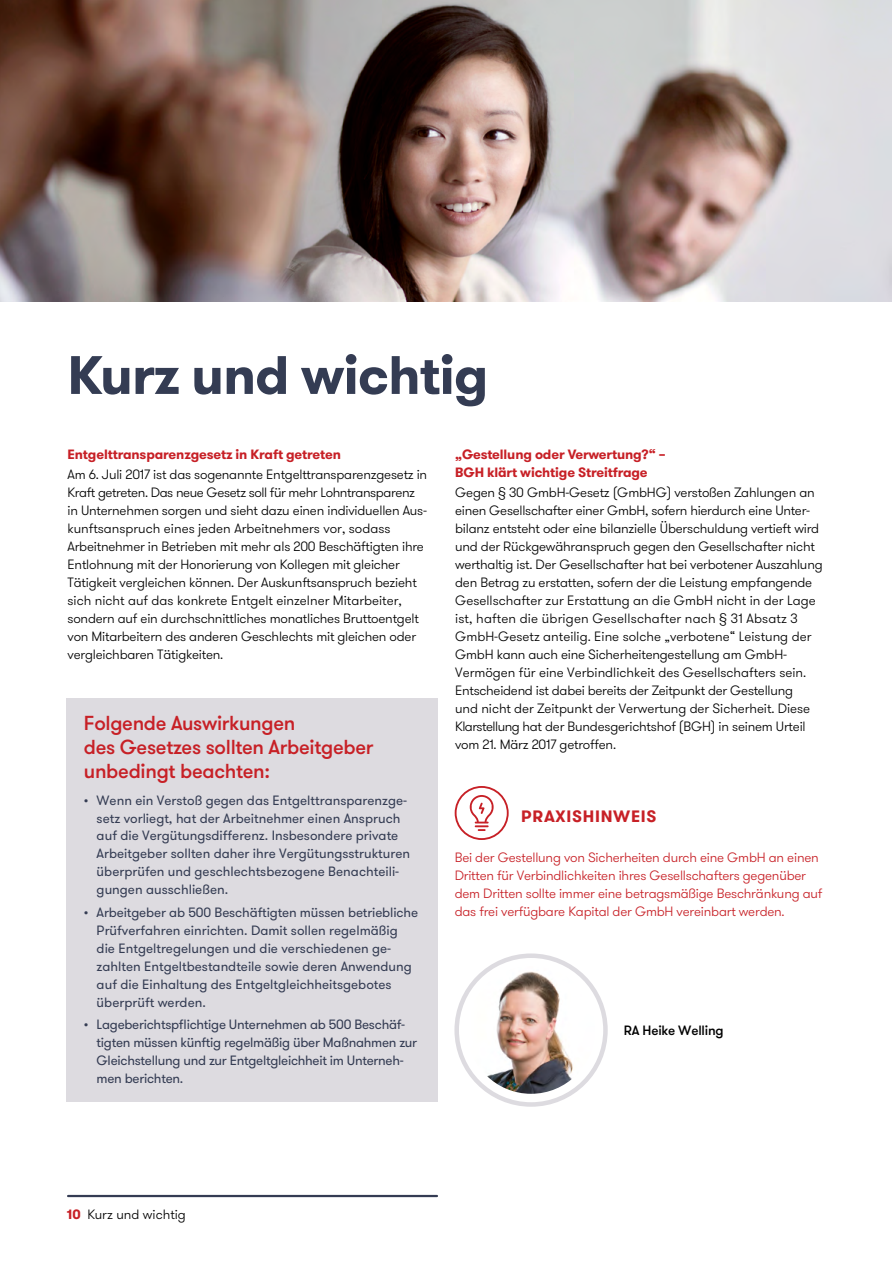
<style>
.page{position:relative;width:893px;height:1263px;background:#fff}
.page>*{position:absolute;margin:0;border:0;box-sizing:border-box;transform-origin:0 0}
.t1{font:700 54px "GT Walsheim Pro";letter-spacing:-.015em;color:#343c53}
.t2{font:500 20.25px/24px "GT Walsheim Pro";letter-spacing:-.015em;color:#c72026}
.t3{font:700 16.5px "GT Walsheim Pro";letter-spacing:.045em;color:#c72026}
.t4{font:300 13.5px/18px "GT Walsheim Pro";letter-spacing:-.015em;color:#000}
.t5{font:13.5px/18px "GT Walsheim Pro";color:#343c53}
.t6{font:300 13.5px/18px "GT Walsheim Pro";letter-spacing:-.015em;color:#c72026}
.t7{font:13.5px/18px "GT Walsheim Pro";letter-spacing:-.02em;color:#343c53}
.t8{font:700 13.5px/18px "GT Walsheim Pro";letter-spacing:-.01em;color:#c72026}
.t9{font:500 13.5px "GT Walsheim Pro";letter-spacing:-.015em;color:#000}
.s1{font-weight:700;color:#c72026}
</style>
<div class="page">
<div style="left:454px;top:953px;width:154px;height:154px;border:4px solid #dddbe0;border-radius:50%"></div>
<img style="left:467px;top:966px;width:128px;height:128px;border-radius:64px">
<img style="left:0;top:0;width:892px;height:301px">
<hr style="left:68px;top:1195px;width:369px;height:2px;background:#343c53">
<svg style="left:455px;top:786px;width:54px;height:54px"></svg>
<div style="left:67px;top:698px;width:371px;height:404px;background:#dddbe0"></div>
<h1 class="t1" style="left:68px;top:340px;width:422px">Kurz und wichtig</h1>
<p class="t8" style="left:455px;top:445px;width:212px">„Gestellung oder Verwertung?“ –<br>BGH klärt wichtige Streitfrage</p>
<p class="t4" style="left:455px;top:484px;width:369px">Gegen § 30 GmbH-Gesetz (GmbHG) verstoßen Zahlungen an einen Gesellschafter einer GmbH, sofern hierdurch eine Unter&shy;bilanz entsteht oder eine bilanzielle Überschuldung vertieft wird und der Rückgewähranspruch gegen den Gesellschafter nicht werthaltig ist. Der Gesellschafter hat bei verbotener Auszahlung den Betrag zu erstatten, sofern der die Leistung empfangende Gesellschafter zur Erstattung an die GmbH nicht in der Lage ist, haften die übrigen Gesellschafter nach § 31 Absatz 3<br>GmbH-Gesetz anteilig. Eine solche „verbotene“ Leistung der GmbH kann auch eine Sicherheitengestellung am GmbH-Vermögen für eine Verbindlichkeit des Gesellschafters sein.<br>Entscheidend ist dabei bereits der Zeitpunkt der Gestellung<br>und nicht der Zeitpunkt der Verwertung der Sicherheit. Diese Klarstellung hat der Bundesgerichtshof (BGH) in seinem Urteil vom 21. März 2017 getroffen.</p>
<p class="t8" style="left:68px;top:445px;width:275px">Entgelttransparenzgesetz in Kraft getreten</p>
<p class="t4" style="left:68px;top:466px;width:361px">Am 6. Juli 2017 ist das sogenannte Entgelttransparenzgesetz in Kraft getreten. Das neue Gesetz soll für mehr Lohntransparenz in Unternehmen sorgen und sieht dazu einen individuellen Aus&shy;kunftsanspruch eines jeden Arbeitnehmers vor, sodass Arbeitnehmer in Betrieben mit mehr als 200 Beschäftigten ihre Entlohnung mit der Honorierung von Kollegen mit gleicher Tätigkeit vergleichen können. Der Auskunftsanspruch bezieht sich nicht auf das konkrete Entgelt einzelner Mitarbeiter, sondern auf ein durchschnittliches monatliches Bruttoentgelt von Mitarbeitern des anderen Geschlechts mit gleichen oder vergleichbaren Tätigkeiten.</p>
<h2 class="t2" style="left:84px;top:712px;width:291px">Folgende Auswirkungen<br>des Gesetzes sollten Arbeitgeber unbedingt beachten:</h2>
<p class="t5" style="left:97px;top:791px;width:315px;text-indent:-13px">• Wenn ein Verstoß gegen das Entgelttransparenzge&shy;setz vorliegt, hat der Arbeitnehmer einen Anspruch auf die Vergütungsdifferenz. Insbesondere private Arbeitgeber sollten daher ihre Vergütungsstrukturen überprüfen und geschlechtsbezogene Benachteili&shy;gungen ausschließen.</p>
<p class="t5" style="left:97px;top:903px;width:323px;text-indent:-13px">• Arbeitgeber ab 500 Beschäftigten müssen betriebliche Prüfverfahren einrichten. Damit sollen regelmäßig die Entgeltregelungen und die verschiedenen ge&shy;zahlten Entgeltbestandteile sowie deren Anwendung auf die Einhaltung des Entgeltgleichheitsgebotes überprüft werden.</p>
<p class="t7" style="left:97px;top:1015px;width:322px;text-indent:-13px">• Lageberichtspflichtige Unternehmen ab 500 Beschäf&shy;tigten müssen künftig regelmäßig über Maßnahmen zur Gleichstellung und zur Entgeltgleichheit im Unterneh&shy;men berichten.</p>
<p class="t9" style="left:624px;top:1022px;width:101px">RA Heike Welling</p>
<p class="t3" style="left:521px;top:805px;width:137px">PRAXISHINWEIS</p>
<p class="t6" style="left:455px;top:849px;width:369px">Bei der Gestellung von Sicherheiten durch eine GmbH an einen Dritten für Verbindlichkeiten ihres Gesellschafters gegenüber dem Dritten sollte immer eine betragsmäßige Beschränkung auf das frei verfügbare Kapital der GmbH vereinbart werden.</p>
<p class="t4" style="left:67px;top:1206px;width:121px"><span class="s1">10</span> Kurz und wichtig</p>
</div>
